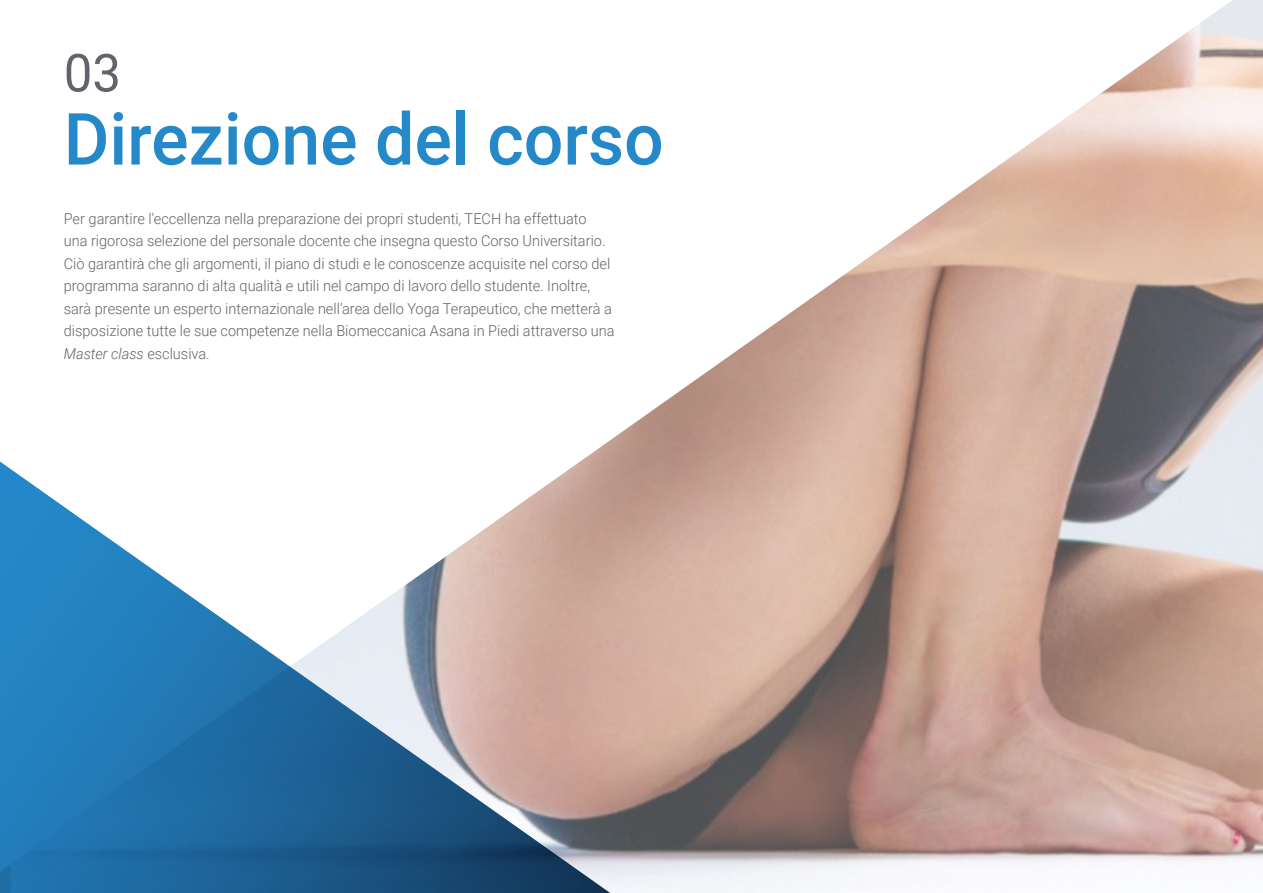
<style>
.page{position:relative;width:1263px;height:893px;background:#fff}
.page>*{position:absolute;margin:0;border:0;box-sizing:border-box;transform-origin:0 0}
.t1{font:500 72px "Roboto";color:#2488c9}
.t2{font:52.5px "Roboto";color:#61646a}
.t3{font:300 15px/22.5px "Roboto";color:#61646a}
.s1{font-style:italic}
</style>
<div class="page">
<img style="left:602px;top:0;width:661px;height:893px">
<svg style="left:0;top:446px;width:640px;height:447px"></svg>
<h2 class="t2" style="left:64px;top:36px;width:59px">03</h2>
<h1 class="t1" style="left:64px;top:89px;width:601px">Direzione del corso</h1>
<p class="t3" style="left:64px;top:207px;width:552px">Per garantire l'eccellenza nella preparazione dei propri studenti, TECH ha effettuato<br>una rigorosa selezione del personale docente che insegna questo Corso Universitario.<br>Ciò garantirà che gli argomenti, il piano di studi e le conoscenze acquisite nel corso del programma saranno di alta qualità e utili nel campo di lavoro dello studente. Inoltre, sarà presente un esperto internazionale nell'area dello Yoga Terapeutico, che metterà a disposizione tutte le sue competenze nella Biomeccanica Asana in Piedi attraverso una <span class="s1">Master class</span> esclusiva.</p>
</div>
